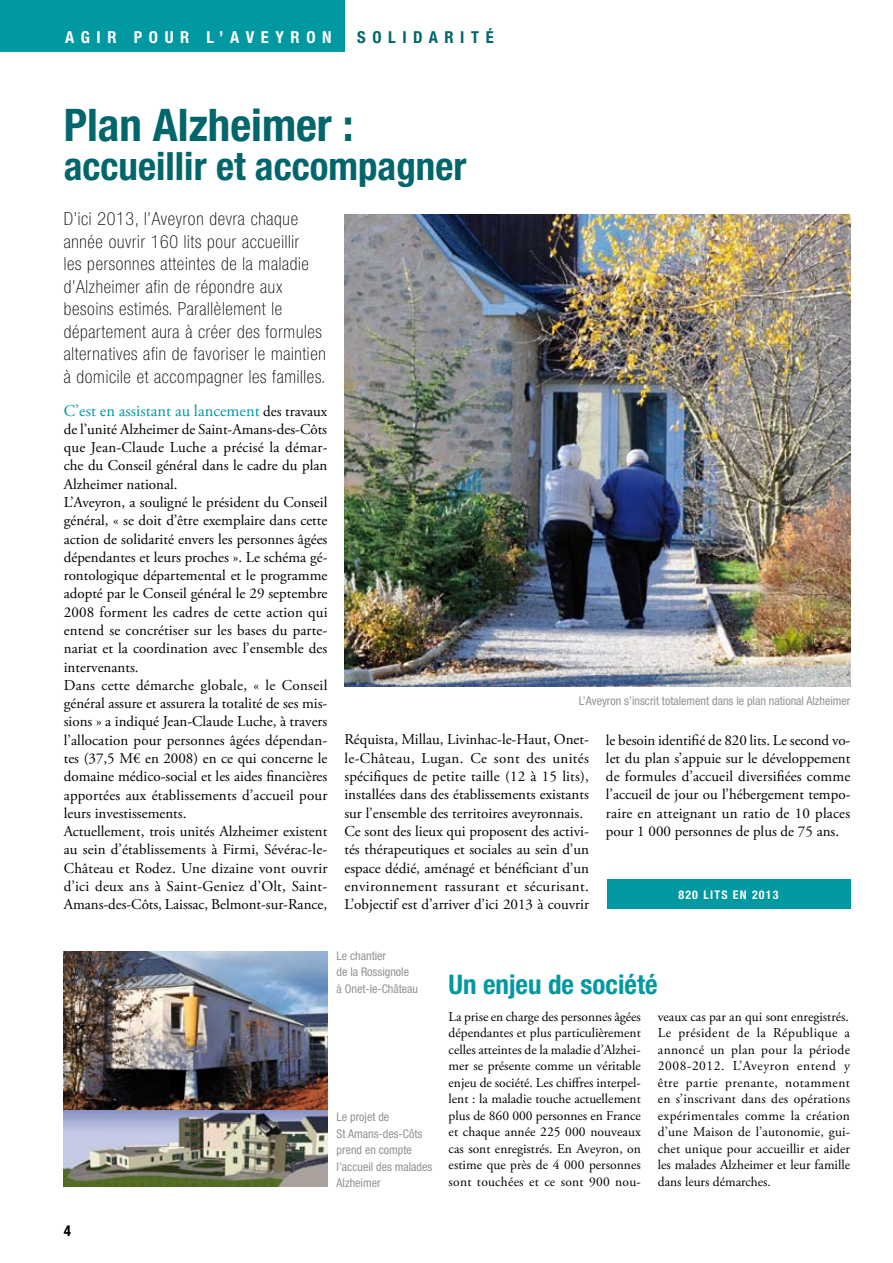
<style>
.page{position:relative;width:893px;height:1263px;background:#fff}
.page>*{position:absolute;margin:0;border:0;box-sizing:border-box;transform-origin:0 0}
.t1{font:700 condensed 45px "Helvetica Neue";color:#00666c}
.t2{font:700 condensed 39px "Helvetica Neue";color:#00666c}
.t3{font:700 condensed 27px "Helvetica Neue";color:#0098a1}
.t4{font:100 condensed 18px/22.5px "Helvetica Neue";letter-spacing:.04em;color:#000}
.t5{font:16.5px "Adobe Garamond Pro";color:#0098a1}
.t6{font:700 condensed 16.5px "Helvetica Neue";letter-spacing:.4em;color:#fff}
.t7{font:700 condensed 16.5px "Helvetica Neue";letter-spacing:.4em;color:#00666c}
.t8{font:15px/18.3px "Adobe Garamond Pro";color:#000}
.t9{font:700 condensed 15px "Helvetica Neue";color:#000}
.t10{font:13.5px/16.5px "Adobe Garamond Pro";color:#000;text-align:justify}
.t11{font:condensed 12px/16.5px "Helvetica Neue";color:#929395}
.t12{font:700 condensed 12px "Helvetica Neue";letter-spacing:.1em;color:#fff}
.s1{font-size:15px;color:#000}
</style>
<div class="page">
<img style="left:64px;top:952px;width:263px;height:234px">
<img style="left:344px;top:215px;width:506px;height:471px">
<div style="left:0;top:0;width:344px;height:51px;background:#0098a1"></div>
<div style="left:607px;top:880px;width:243px;height:29px;background:#0098a1"></div>
<p class="t6" style="left:65px;top:27px;width:268px">AGIR POUR L’AVEYRON</p>
<p class="t7" style="left:357px;top:27px;width:138px">SOLIDARITÉ</p>
<h1 class="t1" style="left:64px;top:98px;width:291px">Plan Alzheimer :</h1>
<h2 class="t2" style="left:64px;top:143px;width:404px">accueillir et accompagner</h2>
<p class="t4" style="left:64px;top:207px;width:263px">D’ici 2013, l’Aveyron devra chaque année ouvrir 160 lits pour accueillir<br>les personnes atteintes de la maladie d’Alzheimer afin de répondre aux besoins estimés. Parallèlement le département aura à créer des formules alternatives afin de favoriser le maintien à domicile et accompagner les familles.</p>
<p class="t5" style="left:64px;top:400px;width:265px">C’est en assistant au lancement <span class="s1">des travaux</span></p>
<p class="t8" style="left:64px;top:420px;width:265px">de l’unité Alzheimer de Saint-Amans-des-Côts que Jean-Claude Luche a précisé la démar&shy;che du Conseil général dans le cadre du plan Alzheimer national.<br>L’Aveyron, a souligné le président du Conseil général, « se doit d’être exemplaire dans cette action de solidarité envers les personnes âgées dépendantes et leurs proches ». Le schéma gé&shy;rontologique départemental et le programme adopté par le Conseil général le 29 septembre 2008 forment les cadres de cette action qui entend se concrétiser sur les bases du parte&shy;nariat et la coordination avec l’ensemble des intervenants.<br>Dans cette démarche globale, « le Conseil général assure et assurera la totalité de ses mis&shy;sions » a indiqué Jean-Claude Luche, à travers l’allocation pour personnes âgées dépendan&shy;tes (37,5 M€ en 2008) en ce qui concerne le domaine médico-social et les aides financières apportées aux établissements d’accueil pour leurs investissements.<br>Actuellement, trois unités Alzheimer existent au sein d’établissements à Firmi, Sévérac-le-Château et Rodez. Une dizaine vont ouvrir d’ici deux ans à Saint-Geniez d’Olt, Saint-Amans-des-Côts, Laissac, Belmont-sur-Rance,</p>
<p class="t11" style="left:579px;top:692px;width:273px">L’Aveyron s’inscrit totalement dans le plan national Alzheimer</p>
<p class="t8" style="left:344px;top:731px;width:246px">Réquista, Millau, Livinhac-le-Haut, Onet&shy;le-Château, Lugan. Ce sont des unités spécifiques de petite taille (12 à 15 lits), installées dans des établissements existants sur l’ensemble des territoires aveyronnais.<br>Ce sont des lieux qui proposent des activi&shy;tés thérapeutiques et sociales au sein d’un espace dédié, aménagé et bénéficiant d’un environnement rassurant et sécurisant.<br>L’objectif est d’arriver d’ici 2013 à couvrir</p>
<p class="t8" style="left:606px;top:731px;width:246px;text-align:justify">le besoin identifié de 820 lits. Le second vo&shy;let du plan s’appuie sur le développement de formules d’accueil diversifiées comme l’accueil de jour ou l’hébergement tempo&shy;raire en atteignant un ratio de 10 places pour 1 000 personnes de plus de 75 ans.</p>
<p class="t12" style="left:678px;top:887px;width:32px">820 lits</p>
<p class="t12" style="left:733px;top:887px;width:47px">en 2013</p>
<p class="t11" style="left:337px;top:947px;width:83px">Le chantier<br>de la Rossignole<br>à Onet-le-Château</p>
<p class="t11" style="left:337px;top:1108px;width:97px">Le projet de<br>St Amans-des-Côts prend en compte l’accueil des malades<br>Alzheimer</p>
<h3 class="t3" style="left:449px;top:968px;width:210px">Un enjeu de société</h3>
<p class="t10" style="left:449px;top:1009px;width:194px">La prise en charge des personnes âgées dépendantes et plus particulièrement celles atteintes de la maladie d’Alzhei&shy;mer se présente comme un véritable enjeu de société. Les chiffres interpel&shy;lent : la maladie touche actuellement plus de 860 000 personnes en France et chaque année 225 000 nouveaux cas sont enregistrés. En Aveyron, on estime que près de 4 000 personnes sont touchées et ce sont 900 nou-</p>
<p class="t10" style="left:658px;top:1009px;width:194px">veaux cas par an qui sont enregistrés.<br>Le président de la République a annoncé un plan pour la période 2008-2012. L’Aveyron entend y être partie prenante, notamment en s’inscrivant dans des opérations expérimentales comme la création d’une Maison de l’autonomie, gui&shy;chet unique pour accueillir et aider les malades Alzheimer et leur famille dans leurs démarches.</p>
<p class="t9" style="left:64px;top:1222px;width:9px">4</p>
</div>
